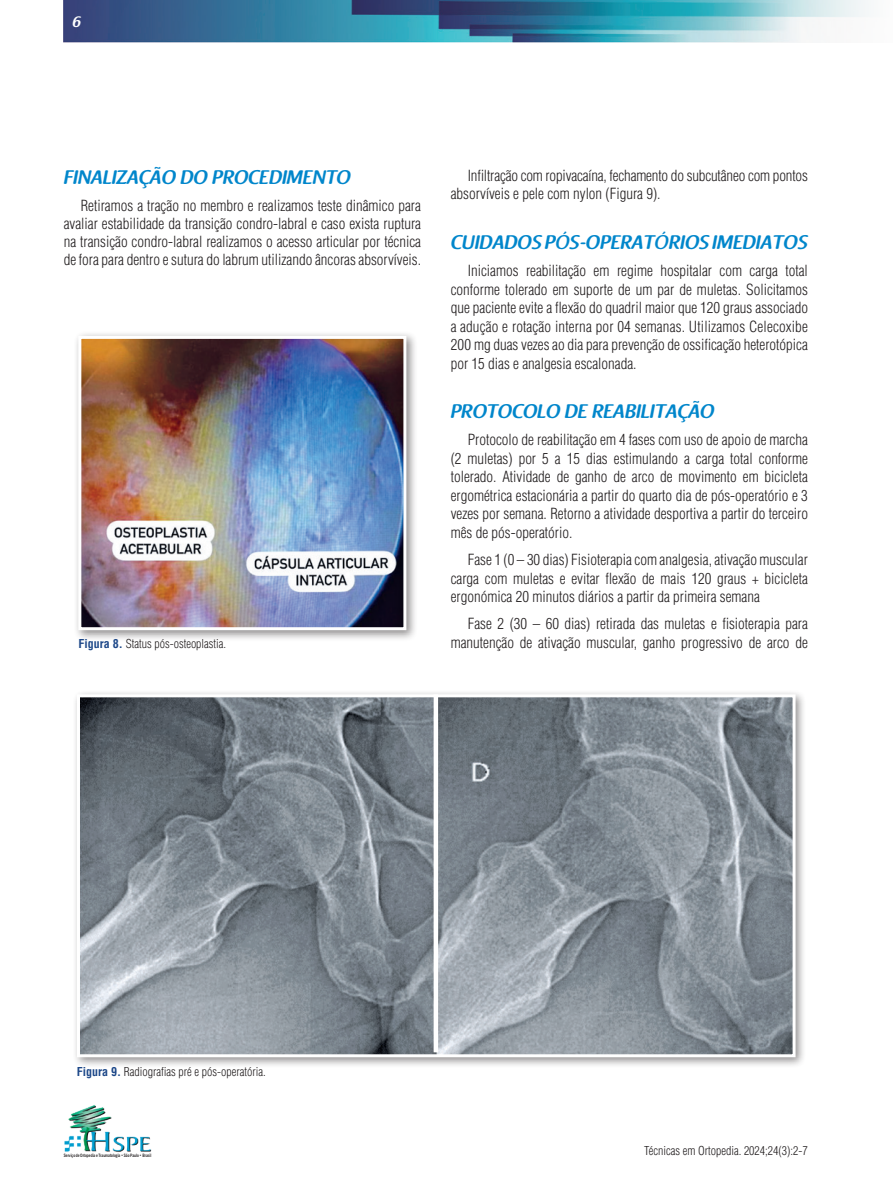
<style>
.page{position:relative;width:893px;height:1191px;background:#fff}
.page>*{position:absolute;margin:0;border:0;box-sizing:border-box;transform-origin:0 0}
.t1{font:600 19.5px "Raspoutine";color:#0086cb}
.t2{font:300 condensed 15px/18.6px "Helvetica LT Std";color:#231f20;text-align:justify}
.t3{font:600 15px "Raspoutine";color:#fff}
.t4{font:300 condensed 12px "Helvetica LT Std";color:#231f20}
.t5{font:700 4.5px "News Gothic BT";color:#231f20;scale:.8 1}
.s1{font-weight:700;color:#1c4788}
</style>
<div class="page">
<img style="left:64px;top:0;width:805px;height:43px">
<img style="left:64px;top:1105px;width:87px;height:47px">
<div style="left:73px;top:331px;width:345px;height:310px;background:#231f20;opacity:.5"></div>
<img style="left:82px;top:340px;width:320px;height:286px">
<div style="left:78px;top:336px;width:328px;height:294px;border:3px solid #fff"></div>
<div style="left:72px;top:689px;width:735px;height:379px;background:#231f20;opacity:.5"></div>
<img style="left:81px;top:698px;width:711px;height:355px">
<div style="left:77px;top:694px;width:719px;height:363px;border:3px solid #fff"></div>
<hr style="left:434px;top:694px;width:4px;height:358px;background:#fff">
<p class="t3" style="left:72px;top:14px;width:10px">6</p>
<h1 class="t1" style="left:64px;top:167px;width:289px">FINALIZAÇÃO DO PROCEDIMENTO</h1>
<p class="t2" style="left:64px;top:196px;width:359px;line-height:18px;text-indent:17px">Retiramos a tração no membro e realizamos teste dinâmico para avaliar estabilidade da transição condro-labral e caso exista ruptura na transição condro-labral realizamos o acesso articular por técnica de fora para dentro e sutura do labrum utilizando âncoras absorvíveis.</p>
<p class="t2" style="left:451px;top:166px;width:359px;text-indent:17px">Infiltração com ropivacaína, fechamento do subcutâneo com pontos absorvíveis e pele com nylon (Figura 9).</p>
<h1 class="t1" style="left:451px;top:231px;width:359px">CUIDADOS PÓS-OPERATÓRIOS IMEDIATOS</h1>
<p class="t2" style="left:451px;top:261px;width:359px;text-indent:17px">Iniciamos reabilitação em regime hospitalar com carga total conforme tolerado em suporte de um par de muletas. Solicitamos que paciente evite a flexão do quadril maior que 120 graus associado a adução e rotação interna por 04 semanas. Utilizamos Celecoxibe 200 mg duas vezes ao dia para prevenção de ossificação heterotópica por 15 dias e analgesia escalonada.</p>
<h1 class="t1" style="left:451px;top:400px;width:265px">PROTOCOLO DE REABILITAÇÃO</h1>
<p class="t2" style="left:451px;top:430px;width:359px;text-indent:17px">Protocolo de reabilitação em 4 fases com uso de apoio de marcha (2 muletas) por 5 a 15 dias estimulando a carga total conforme tolerado. Atividade de ganho de arco de movimento em bicicleta ergométrica estacionária a partir do quarto dia de pós-operatório e 3 vezes por semana. Retorno a atividade desportiva a partir do terceiro mês de pós-operatório.</p>
<p class="t2" style="left:451px;top:550px;width:359px;text-indent:17px">Fase 1 (0 – 30 dias) Fisioterapia com analgesia, ativação muscular carga com muletas e evitar flexão de mais 120 graus + bicicleta ergonómica 20 minutos diários a partir da primeira semana</p>
<p class="t2" style="left:468px;top:614px;width:342px">Fase 2 (30 – 60 dias) retirada das muletas e fisioterapia para</p>
<p class="t4" style="left:78px;top:636px;width:149px"><span class="s1">Figura 8.</span> Status pós-osteoplastia.</p>
<p class="t2" style="left:451px;top:633px;width:359px">manutenção de ativação muscular, ganho progressivo de arco de</p>
<p class="t4" style="left:77px;top:1064px;width:190px"><span class="s1">Figura 9.</span> Radiografias pré e pós-operatória.</p>
<p class="t5" style="left:64px;top:1152px;width:111px">Serviço de Ortopedia e Traumatologia • São Paulo • Brasil</p>
<p class="t4" style="left:644px;top:1143px;width:165px">Técnicas em Ortopedia. 2024;24(3):2-7</p>
</div>
